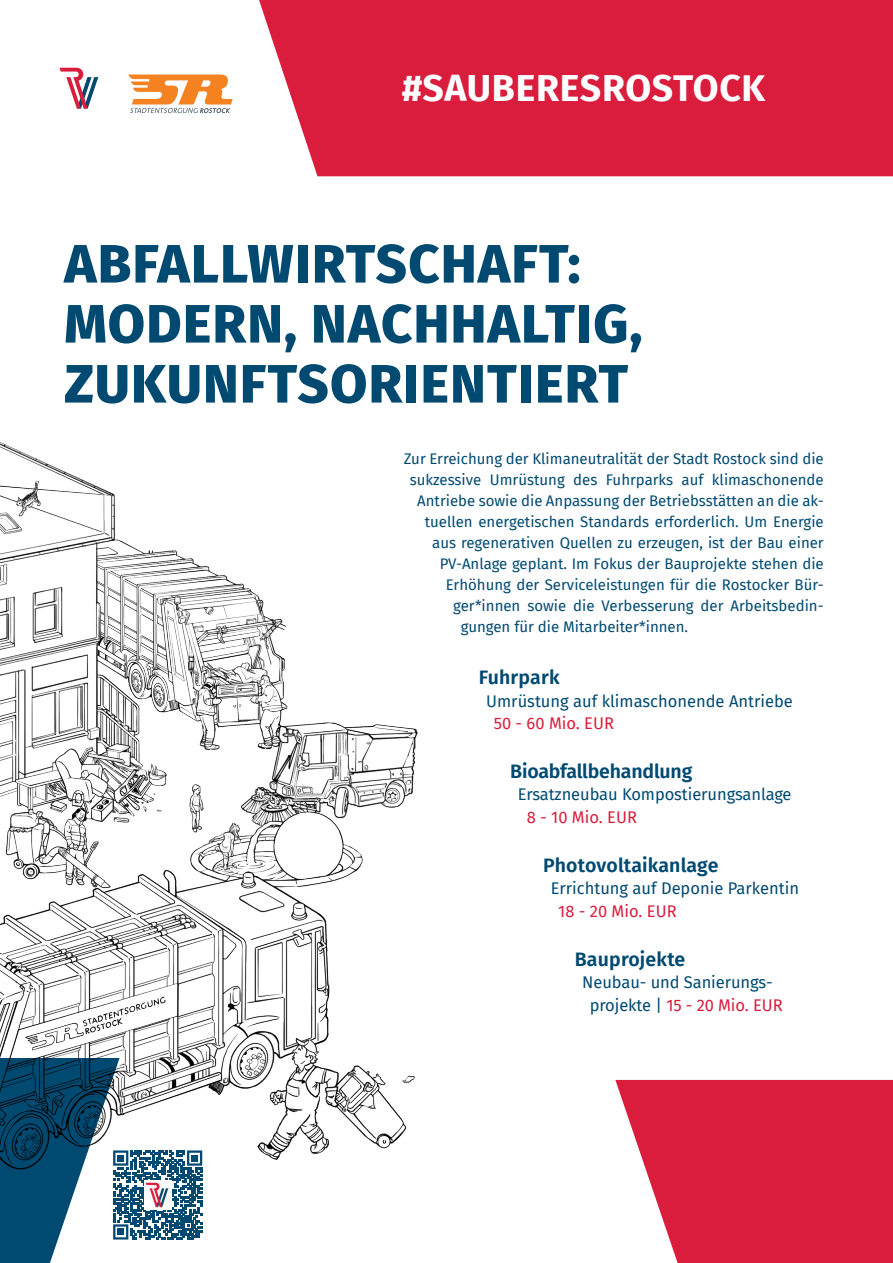
<style>
.page{position:relative;width:893px;height:1263px;background:#fff}
.page>*{position:absolute;margin:0;border:0;box-sizing:border-box;transform-origin:0 0}
.t1{font:800 54px/60px "Fira Sans";letter-spacing:.025em;color:#004a72}
.t2{font:700 37.35px "Fira Sans";letter-spacing:.02em;color:#fff}
.t3{font:600 19.5px "Fira Sans";color:#004a72}
.t4{font:16.5px/22.5px "Fira Sans";letter-spacing:-.005em;color:#004a72}
.t5{font:16.5px "Fira Sans";color:#da1d3c}
.t6{font:15px "Fira Sans";color:#004a72}
.s1{color:#da1d3c}
</style>
<div class="page">
<svg style="left:128px;top:75px;width:105px;height:38px"></svg>
<img style="left:0;top:442px;width:418px;height:718px">
<div style="left:145px;top:1113px;width:68px;height:69px;background:#fff"></div>
<svg style="left:59px;top:68px;width:39px;height:41px"></svg>
<div style="left:109px;top:1146px;width:98px;height:98px;background:linear-gradient(to bottom,#fff,#fff)"></div>
<svg style="left:0;top:1058px;width:202px;height:205px"></svg>
<div style="left:259px;top:0;width:634px;height:176px;background:#da1d3c"></div>
<svg style="left:615px;top:1080px;width:278px;height:183px;background:#de3652"></svg>
<h2 class="t2" style="left:402px;top:57px;width:365px">#SAUBERESROSTOCK</h2>
<h1 class="t1" style="left:64px;top:229px;width:580px">ABFALLWIRTSCHAFT:<br>MODERN, NACHHALTIG,<br>ZUKUNFTSORIENTIERT</h1>
<p class="t6" style="left:404px;top:447px;width:421px">Zur Erreichung der Klimaneutralität der Stadt Rostock sind die</p>
<p class="t6" style="left:410px;top:468px;width:415px">sukzessive Umrüstung des Fuhrparks auf klimaschonende</p>
<p class="t6" style="left:417px;top:489px;width:408px">Antriebe sowie die Anpassung der Betriebsstätten an die ak-</p>
<p class="t6" style="left:425px;top:510px;width:400px">tuellen energetischen Standards erforderlich. Um Energie</p>
<p class="t6" style="left:432px;top:531px;width:393px">aus regenerativen Quellen zu erzeugen, ist der Bau einer</p>
<p class="t6" style="left:440px;top:552px;width:385px">PV-Anlage geplant. Im Fokus der Bauprojekte stehen die</p>
<p class="t6" style="left:446px;top:573px;width:379px">Erhöhung der Serviceleistungen für die Rostocker Bür-</p>
<p class="t6" style="left:453px;top:594px;width:372px">ger*innen sowie die Verbesserung der Arbeitsbedin-</p>
<p class="t6" style="left:461px;top:615px;width:229px">gungen für die Mitarbeiter*innen.</p>
<h3 class="t3" style="left:479px;top:661px;width:82px">Fuhrpark</h3>
<p class="t4" style="left:486px;top:689px;width:308px">Umrüstung auf klimaschonende Antriebe</p>
<p class="t5" style="left:494px;top:711px;width:122px">50 - 60 Mio. EUR</p>
<h3 class="t3" style="left:510px;top:755px;width:184px">Bioabfallbehandlung</h3>
<p class="t4" style="left:518px;top:783px;width:275px">Ersatzneubau Kompostierungsanlage</p>
<p class="t5" style="left:527px;top:804px;width:112px">8 - 10 Mio. EUR</p>
<h3 class="t3" style="left:543px;top:849px;width:177px">Photovoltaikanlage</h3>
<p class="t4" style="left:551px;top:877px;width:250px">Errichtung auf Deponie Parkentin</p>
<p class="t5" style="left:558px;top:898px;width:120px">18 - 20 Mio. EUR</p>
<h3 class="t3" style="left:575px;top:943px;width:112px">Bauprojekte</h3>
<p class="t4" style="left:590px;top:971px;width:194px;text-indent:-8px">Neubau- und Sanierungs&shy;projekte | <span class="s1">15 - 20 Mio. EUR</span></p>
</div>
